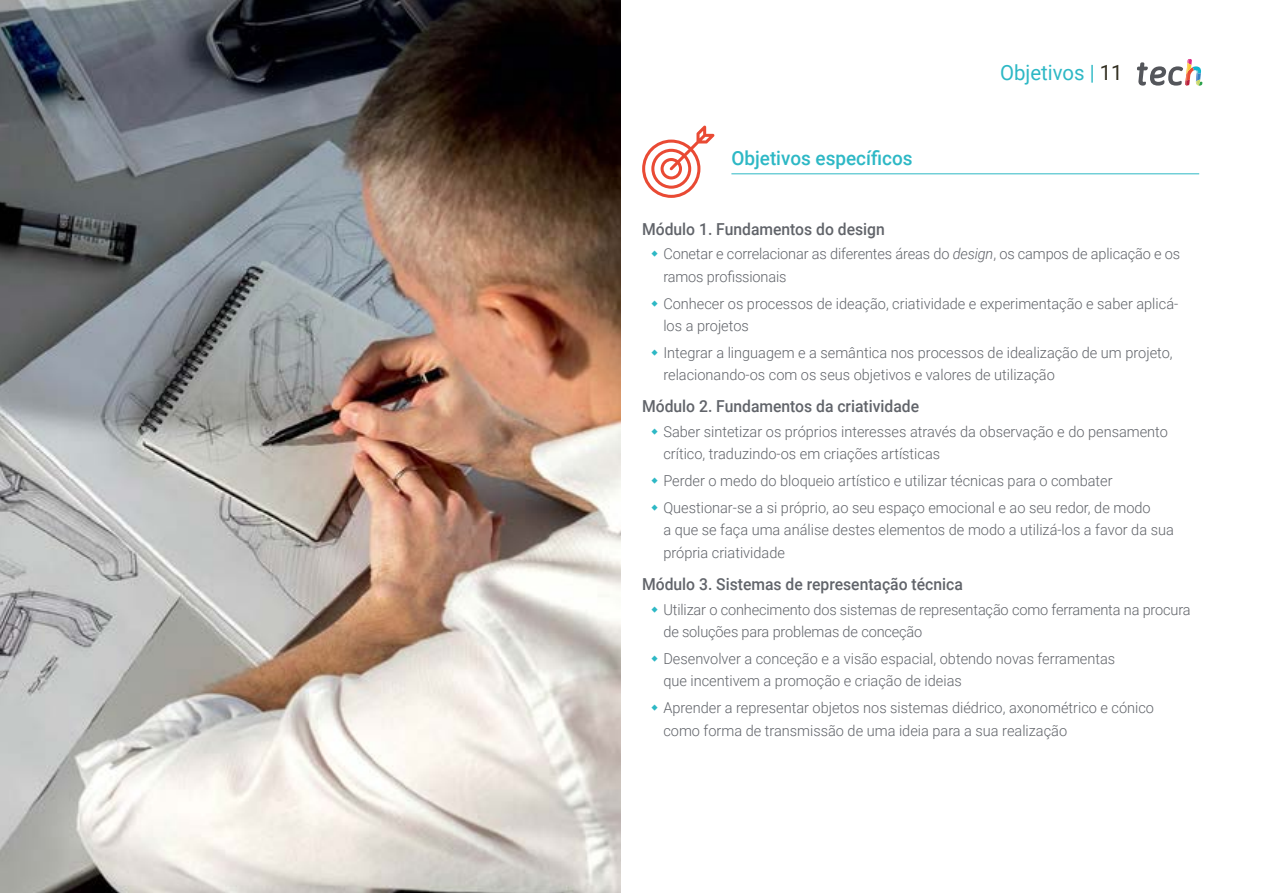
<style>
.page{position:relative;width:1263px;height:893px;background:#fff}
.page>*{position:absolute;margin:0;border:0;box-sizing:border-box;transform-origin:0 0}
.t1{font:21px "Roboto";color:#2db8c5}
.t2{font:500 19.5px "Roboto";color:#2db8c5}
.t3{font:500 16.5px "Roboto";color:#61646a;scale:.95 1}
.t4{font:300 15px/22.5px "Roboto";color:#61646a}
.s1{color:#312e20}
.s2{font-style:italic}
</style>
<div class="page">
<img style="left:0;top:0;width:621px;height:893px">
<svg style="left:1137px;top:59px;width:65px;height:27px"></svg>
<hr style="left:731px;top:173px;width:468px;height:1px;background:#2db8c5">
<svg style="left:642px;top:125px;width:72px;height:73px"></svg>
<h2 class="t2" style="left:731px;top:144px;width:183px">Objetivos específicos</h2>
<h1 class="t1" style="left:1000px;top:57px;width:124px">Objetivos | <span class="s1">11</span></h1>
<p class="t3" style="left:642px;top:217px;width:257px">Módulo 1. Fundamentos do design</p>
<p class="t4" style="left:663px;top:242px;width:518px">Conetar e correlacionar as diferentes áreas do <span class="s2">design</span>, os campos de aplicação e os ramos profissionais</p>
<p class="t4" style="left:663px;top:291px;width:516px">Conhecer os processos de ideação, criatividade e experimentação e saber aplicá&shy;los a projetos</p>
<p class="t4" style="left:663px;top:341px;width:511px">Integrar a linguagem e a semântica nos processos de idealização de um projeto, relacionando-os com os seus objetivos e valores de utilização</p>
<p class="t3" style="left:642px;top:395px;width:293px">Módulo 2. Fundamentos da criatividade</p>
<p class="t4" style="left:663px;top:420px;width:506px">Saber sintetizar os próprios interesses através da observação e do pensamento crítico, traduzindo-os em criações artísticas</p>
<p class="t4" style="left:663px;top:467px;width:489px;line-height:26.7px">Perder o medo do bloqueio artístico e utilizar técnicas para o combater<br>Questionar-se a si próprio, ao seu espaço emocional e ao seu redor, de modo</p>
<p class="t4" style="left:663px;top:518px;width:512px">a que se faça uma análise destes elementos de modo a utilizá-los a favor da sua própria criatividade</p>
<p class="t3" style="left:642px;top:573px;width:339px">Módulo 3. Sistemas de representação técnica</p>
<p class="t4" style="left:663px;top:597px;width:529px">Utilizar o conhecimento dos sistemas de representação como ferramenta na procura de soluções para problemas de conceção</p>
<p class="t4" style="left:663px;top:647px;width:453px">Desenvolver a conceção e a visão espacial, obtendo novas ferramentas que incentivem a promoção e criação de ideias</p>
<p class="t4" style="left:663px;top:696px;width:492px">Aprender a representar objetos nos sistemas diédrico, axonométrico e cónico como forma de transmissão de uma ideia para a sua realização</p>
</div>
